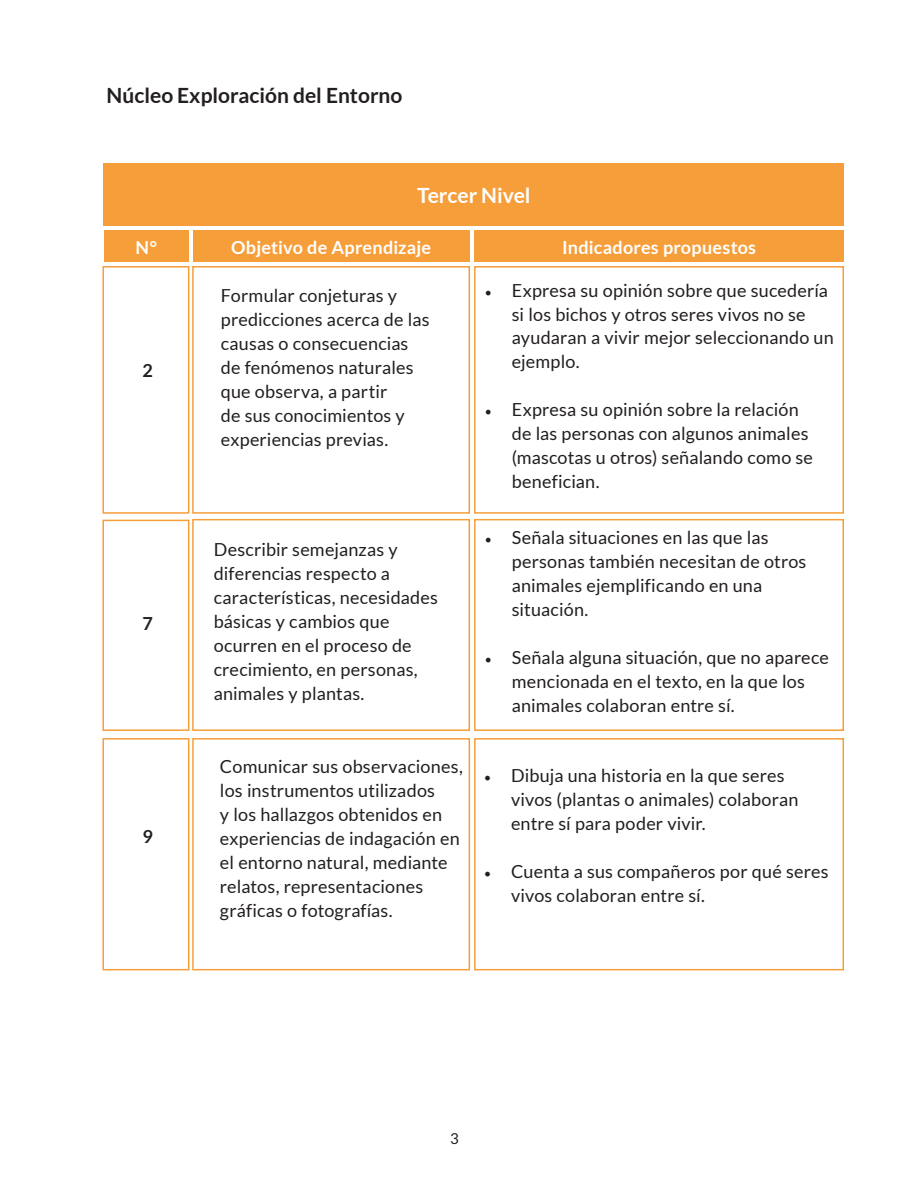
<style>
.page{position:relative;width:918px;height:1188px;background:#fff}
.page>*{position:absolute;margin:0;border:0;box-sizing:border-box;transform-origin:0 0}
.t1{font:700 21px "Lato";color:#231f20}
.t2{font:700 21px "Lato";color:#fff}
.t3{font:18px/24px "Lato";letter-spacing:.01em;color:#231f20}
.t4{font:700 18px "Lato";letter-spacing:.015em;color:#fff}
.t5{font:700 18px "Lato";color:#231f20}
.t6{font:15px "Lato";color:#231f20}
.s1{font-family:"Minion Pro"}
</style>
<div class="page">
<div style="left:102px;top:266px;width:87px;height:248px;border:2px solid #f69e39"></div>
<div style="left:102px;top:520px;width:87px;height:211px;border:2px solid #f69e39"></div>
<div style="left:192px;top:266px;width:278px;height:248px;border:2px solid #f69e39"></div>
<div style="left:192px;top:519px;width:278px;height:212px;border:2px solid #f69e39"></div>
<div style="left:474px;top:266px;width:370px;height:248px;border:2px solid #f69e39"></div>
<div style="left:474px;top:519px;width:370px;height:212px;border:2px solid #f69e39"></div>
<div style="left:104px;top:163px;width:740px;height:63px;background:#f69e39"></div>
<div style="left:104px;top:230px;width:85px;height:32px;background:#f69e39"></div>
<div style="left:193px;top:230px;width:276px;height:32px;background:#f69e39"></div>
<div style="left:474px;top:230px;width:370px;height:32px;background:#f69e39"></div>
<div style="left:102px;top:738px;width:87px;height:232px;border:2px solid #f69e39"></div>
<div style="left:192px;top:738px;width:278px;height:232px;border:2px solid #f69e39"></div>
<div style="left:474px;top:738px;width:370px;height:232px;border:2px solid #f69e39"></div>
<p class="t1" style="left:107px;top:84px;width:297px">Núcleo Exploración del Entorno</p>
<p class="t2" style="left:417px;top:183px;width:115px">Tercer Nivel</p>
<p class="t4" style="left:136px;top:237px;width:23px">N°</p>
<p class="t4" style="left:231px;top:237px;width:202px">Objetivo de Aprendizaje</p>
<p class="t4" style="left:562px;top:237px;width:196px">Indicadores propuestos</p>
<p class="t5" style="left:142px;top:360px;width:12px">2</p>
<p class="t5" style="left:142px;top:613px;width:12px">7</p>
<p class="t5" style="left:142px;top:826px;width:12px">9</p>
<p class="t3" style="left:221px;top:284px;width:210px">Formular conjeturas y predicciones acerca de las causas o consecuencias de fenómenos naturales que observa, a partir<br>de sus conocimientos y experiencias previas.</p>
<p class="t3" style="left:214px;top:537px;width:226px">Describir semejanzas y diferencias respecto a características, necesidades básicas y cambios que ocurren en el proceso de crecimiento, en personas, animales y plantas.</p>
<p class="t3" style="left:512px;top:278px;width:323px;text-indent:-27px"><span class="s1">•</span> Expresa su opinión sobre que sucedería si los bichos y otros seres vivos no se ayudaran a vivir mejor seleccionando un ejemplo.</p>
<p class="t3" style="left:512px;top:398px;width:303px;text-indent:-27px"><span class="s1">•</span> Expresa su opinión sobre la relación de las personas con algunos animales (mascotas u otros) señalando como se benefician.</p>
<p class="t3" style="left:512px;top:525px;width:296px;text-indent:-27px"><span class="s1">•</span> Señala situaciones en las que las personas también necesitan de otros animales ejemplificando en una situación.</p>
<p class="t3" style="left:512px;top:645px;width:319px;text-indent:-27px"><span class="s1">•</span> Señala alguna situación, que no aparece mencionada en el texto, en la que los animales colaboran entre sí.</p>
<p class="t3" style="left:220px;top:754px;width:244px">Comunicar sus observaciones, los instrumentos utilizados<br>y los hallazgos obtenidos en experiencias de indagación en el entorno natural, mediante relatos, representaciones gráficas o fotografías.</p>
<p class="t3" style="left:511px;top:763px;width:289px;text-indent:-27px"><span class="s1">•</span> Dibuja una historia en la que seres vivos (plantas o animales) colaboran entre sí para poder vivir.</p>
<p class="t3" style="left:511px;top:859px;width:319px;text-indent:-27px"><span class="s1">•</span> Cuenta a sus compañeros por qué seres vivos colaboran entre sí.</p>
<p class="t6" style="left:450px;top:1130px;width:10px">3</p>
</div>
